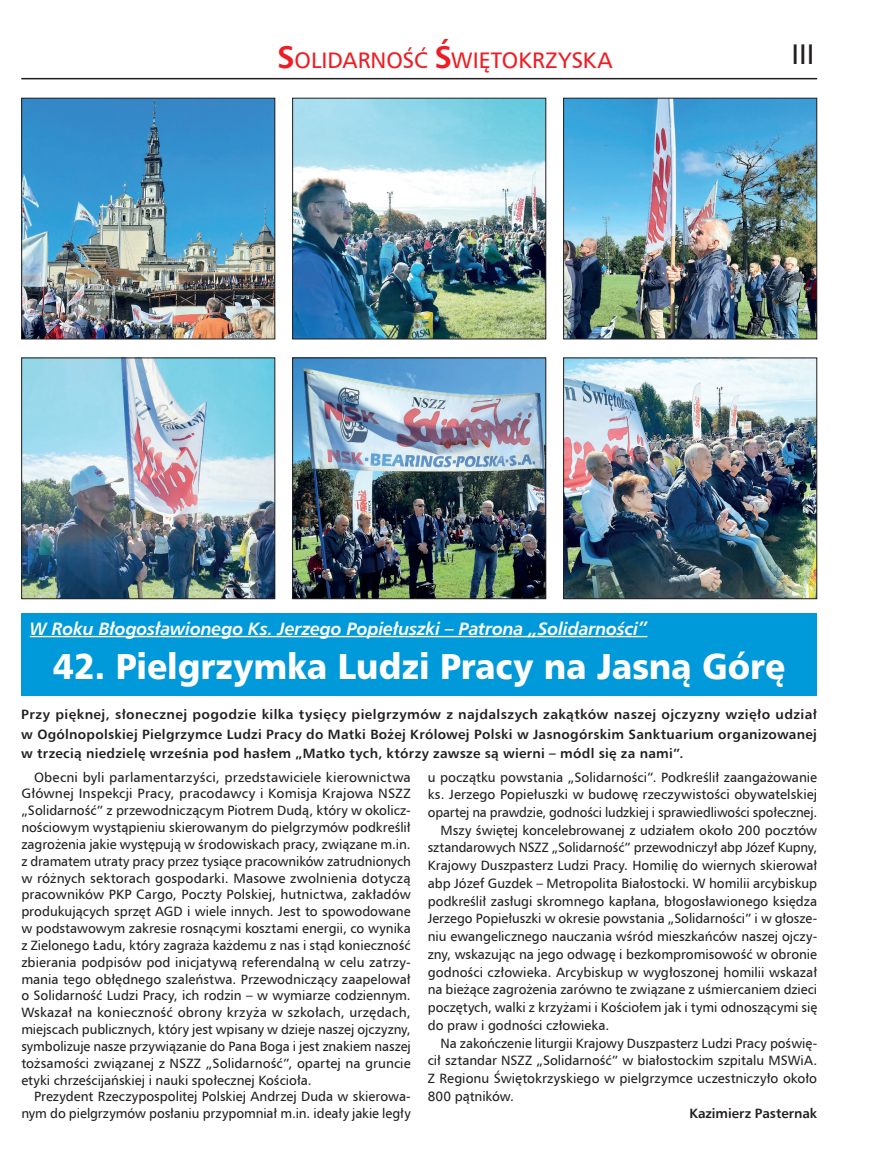
<style>
.page{position:relative;width:881px;height:1161px;background:#fff}
.page>*{position:absolute;margin:0;border:0;box-sizing:border-box;transform-origin:0 0}
.t1{font:36px "Humanist 777 BT Black B";letter-spacing:-.005em;color:#fff;scale:.94 1}
.t2{font:28.5px "Humnst 777 EU";color:#231f20}
.t3{font:22.5px "Humnst 777 EU";color:#ee1d23}
.t4{font:italic 700 18px "Humnst 777 EU";letter-spacing:-.015em;color:#fff}
.t5{font:13.5px/16.8px "Humnst 777 EU";color:#231f20;text-align:justify}
.t6{font:700 13.5px/19.2px "Humnst 777 EU";letter-spacing:.015em;color:#231f20;text-align:justify}
.s1{font-weight:700;font-size:31.5px}
</style>
<div class="page">
<hr style="left:21px;top:78px;width:795px;height:1px;background:#231f20">
<div style="left:21px;top:613px;width:795px;height:83px;background:#0099da"></div>
<hr style="left:30px;top:636px;width:617px;height:1px;background:#fff">
<img style="left:565px;top:100px;width:249px;height:237px">
<div style="left:563px;top:98px;width:253px;height:241px;border:1px solid #231f20"></div>
<img style="left:294px;top:100px;width:250px;height:237px">
<div style="left:292px;top:98px;width:254px;height:241px;border:1px solid #231f20"></div>
<img style="left:23px;top:100px;width:250px;height:237px">
<div style="left:21px;top:98px;width:254px;height:241px;border:1px solid #231f20"></div>
<img style="left:565px;top:359px;width:249px;height:238px">
<div style="left:563px;top:357px;width:253px;height:242px;border:1px solid #231f20"></div>
<img style="left:294px;top:359px;width:250px;height:238px">
<div style="left:292px;top:357px;width:254px;height:242px;border:1px solid #231f20"></div>
<img style="left:23px;top:359px;width:250px;height:238px">
<div style="left:21px;top:357px;width:254px;height:242px;border:1px solid #231f20"></div>
<h3 class="t3" style="left:277px;top:46px;width:336px"><span class="s1">S</span>OLIDARNOŚĆ <span class="s1">Ś</span>WIĘTOKRZYSKA</h3>
<h2 class="t2" style="left:791px;top:36px;width:24px">III</h2>
<h3 class="t4" style="left:30px;top:618px;width:619px">W Roku Błogosławionego Ks. Jerzego Popiełuszki – Patrona „Solidarności”</h3>
<h1 class="t1" style="left:53px;top:643px;width:780px">42. Pielgrzymka Ludzi Pracy na Jasną Górę</h1>
<p class="t6" style="left:21px;top:705px;width:797px">Przy pięknej, słonecznej pogodzie kilka tysięcy pielgrzymów z najdalszych zakątków naszej ojczyzny wzięło udział w Ogólnopolskiej Pielgrzymce Ludzi Pracy do Matki Bożej Królowej Polski w Jasnogórskim Sanktuarium organizowanej w trzecią niedzielę września pod hasłem „Matko tych, którzy zawsze są wierni – módl się za nami”.</p>
<p class="t5" style="left:21px;top:768px;width:391px;text-indent:13px">Obecni byli parlamentarzyści, przedstawiciele kierownictwa Głównej Inspekcji Pracy, pracodawcy i Komisja Krajowa NSZZ „Solidarność” z przewodniczącym Piotrem Dudą, który w okolicz&shy;nościowym wystąpieniu skierowanym do pielgrzymów podkreślił zagrożenia jakie występują w środowiskach pracy, związane m.in. z dramatem utraty pracy przez tysiące pracowników zatrudnionych w różnych sektorach gospodarki. Masowe zwolnienia dotyczą pracowników PKP Cargo, Poczty Polskiej, hutnictwa, zakładów produkujących sprzęt AGD i wiele innych. Jest to spowodowane w podstawowym zakresie rosnącymi kosztami energii, co wynika z Zielonego Ładu, który zagraża każdemu z nas i stąd konieczność zbierania podpisów pod inicjatywą referendalną w celu zatrzy&shy;mania tego obłędnego szaleństwa. Przewodniczący zaapelował o Solidarność Ludzi Pracy, ich rodzin – w wymiarze codziennym.<br>Wskazał na konieczność obrony krzyża w szkołach, urzędach, miejscach publicznych, który jest wpisany w dzieje naszej ojczyzny, symbolizuje nasze przywiązanie do Pana Boga i jest znakiem naszej tożsamości związanej z NSZZ „Solidarność”, opartej na gruncie etyki chrześcijańskiej i nauki społecznej Kościoła.</p>
<p class="t5" style="left:21px;top:1088px;width:391px;text-align:right">Prezydent Rzeczypospolitej Polskiej Andrzej Duda w skierowa&shy;nym do pielgrzymów posłaniu przypomniał m.in. ideały jakie legły</p>
<p class="t5" style="left:427px;top:768px;width:391px">u początku powstania „Solidarności”. Podkreślił zaangażowanie</p>
<p class="t5" style="left:427px;top:786px;width:391px">ks. Jerzego Popiełuszki w budowę rzeczywistości obywatelskiej</p>
<p class="t5" style="left:427px;top:803px;width:391px">opartej na prawdzie, godności ludzkiej i sprawiedliwości społecznej.</p>
<p class="t5" style="left:440px;top:821px;width:378px">Mszy świętej koncelebrowanej z udziałem około 200 pocztów</p>
<p class="t5" style="left:427px;top:839px;width:391px">sztandarowych NSZZ „Solidarność” przewodniczył abp Józef Kupny,</p>
<p class="t5" style="left:427px;top:857px;width:391px">Krajowy Duszpasterz Ludzi Pracy. Homilię do wiernych skierował</p>
<p class="t5" style="left:427px;top:874px;width:391px">abp Józef Guzdek – Metropolita Białostocki. W homilii arcybiskup</p>
<p class="t5" style="left:427px;top:892px;width:391px">podkreślił zasługi skromnego kapłana, błogosławionego księdza</p>
<p class="t5" style="left:427px;top:910px;width:391px">Jerzego Popiełuszki w okresie powstania „Solidarności” i w głosze-</p>
<p class="t5" style="left:427px;top:928px;width:391px">niu ewangelicznego nauczania wśród mieszkańców naszej ojczy-</p>
<p class="t5" style="left:427px;top:945px;width:391px">zny, wskazując na jego odwagę i bezkompromisowość w obronie</p>
<p class="t5" style="left:427px;top:963px;width:391px">godności człowieka. Arcybiskup w wygłoszonej homilii wskazał</p>
<p class="t5" style="left:427px;top:981px;width:391px">na bieżące zagrożenia zarówno te związane z uśmiercaniem dzieci</p>
<p class="t5" style="left:427px;top:999px;width:391px">poczętych, walki z krzyżami i Kościołem jak i tymi odnoszącymi się</p>
<p class="t5" style="left:427px;top:1016px;width:183px">do praw i godności człowieka.</p>
<p class="t5" style="left:440px;top:1034px;width:378px">Na zakończenie liturgii Krajowy Duszpasterz Ludzi Pracy poświę-</p>
<p class="t5" style="left:427px;top:1052px;width:391px">cił sztandar NSZZ „Solidarność” w białostockim szpitalu MSWiA.</p>
<p class="t5" style="left:427px;top:1069px;width:391px">Z Regionu Świętokrzyskiego w pielgrzymce uczestniczyło około</p>
<p class="t5" style="left:427px;top:1087px;width:88px">800 pątników.</p>
<p class="t6" style="left:689px;top:1104px;width:129px">Kazimierz Pasternak</p>
</div>
